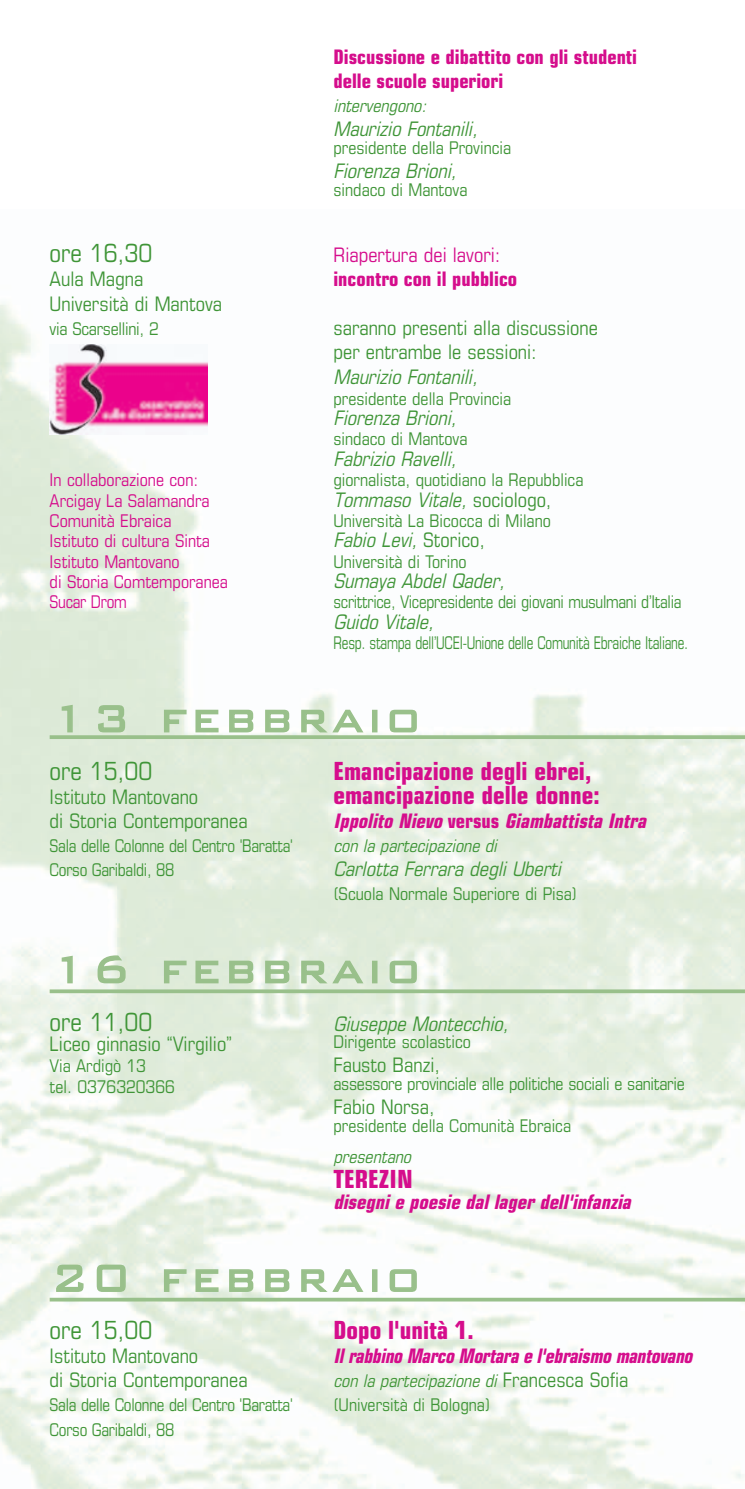
<style>
.page{position:relative;width:745px;height:1489px;background:#fff}
.page>*{position:absolute;margin:0;border:0;box-sizing:border-box;transform-origin:0 0}
.t1{font:300 50px "Bank Gothic BT";letter-spacing:.09em;color:#99c08b}
.t2{font:700 condensed 25px "Eurostile";color:#d50d8c}
.t3{font:condensed 25px "Eurostile";color:#3f9537}
.t4{font:condensed 20px/24px "Eurostile";color:#3f9537}
.t5{font:italic condensed 20px "Eurostile";color:#3f9537}
.t6{font:700 condensed 20px/24px "Eurostile";color:#d50d8c}
.t7{font:italic 700 condensed 20px "Eurostile";color:#d50d8c}
.t8{font:italic 700 condensed 20px "Eurostile";color:#d50d8c;scale:.95 1}
.t9{font:condensed 20px "Eurostile";color:#d50d8c}
.t10{font:condensed 17.5px "Eurostile";color:#3f9537}
.t11{font:condensed 17.5px "Eurostile";color:#3f9537;scale:.95 1}
.t12{font:condensed 17.5px "Eurostile";color:#d50d8c}
.t13{font:italic condensed 17.5px "Eurostile";color:#3f9537}
.t14{font:condensed 17.5px "Eurostile";color:#3f9537;scale:.83 1}
.t15{font:condensed 17.5px "Eurostile";color:#d50d8c;scale:.95 1}
.s1{font-style:normal}
.s2{font-style:normal;font-size:20px}
</style>
<div class="page">
<img style="left:0;top:304px;width:744px;height:1184px">
<svg style="left:50px;top:989px;width:694px;height:4px;background:#a1c594"></svg>
<svg style="left:50px;top:1297px;width:694px;height:4px;background:#aaca9f"></svg>
<svg style="left:50px;top:735px;width:694px;height:4px;background:#9ec390"></svg>
<img style="left:50px;top:344px;width:157px;height:91px">
<p class="t6" style="left:333px;top:47px;width:305px">Discussione e dibattito con gli studenti delle scuole superiori</p>
<p class="t13" style="left:333px;top:100px;width:98px">intervengono:</p>
<p class="t5" style="left:333px;top:122px;width:149px">Maurizio Fontanili,</p>
<p class="t10" style="left:333px;top:142px;width:179px">presidente della Provincia</p>
<p class="t5" style="left:333px;top:164px;width:128px">Fiorenza Brioni,</p>
<p class="t10" style="left:333px;top:183px;width:135px">sindaco di Mantova</p>
<h2 class="t3" style="left:50px;top:244px;width:104px">ore 16,30</h2>
<p class="t9" style="left:333px;top:248px;width:168px">Riapertura dei lavori:</p>
<p class="t4" style="left:50px;top:269px;width:95px">Aula Magna</p>
<p class="t6" style="left:333px;top:269px;width:185px">incontro con il pubblico</p>
<p class="t4" style="left:50px;top:293px;width:174px">Università di Mantova</p>
<p class="t10" style="left:50px;top:322px;width:111px">via Scarsellini, 2</p>
<p class="t4" style="left:333px;top:317px;width:266px">saranno presenti alla discussione per entrambe le sessioni:</p>
<p class="t5" style="left:333px;top:370px;width:149px">Maurizio Fontanili,</p>
<p class="t10" style="left:333px;top:392px;width:179px">presidente della Provincia</p>
<p class="t5" style="left:333px;top:410px;width:128px">Fiorenza Brioni,</p>
<p class="t10" style="left:333px;top:433px;width:135px">sindaco di Mantova</p>
<p class="t5" style="left:333px;top:451px;width:128px">Fabrizio Ravelli,</p>
<p class="t12" style="left:50px;top:473px;width:150px">In collaborazione con:</p>
<p class="t10" style="left:333px;top:473px;width:251px">giornalista, quotidiano la Repubblica</p>
<p class="t12" style="left:50px;top:494px;width:161px">Arcigay La Salamandra</p>
<p class="t5" style="left:333px;top:492px;width:219px">Tommaso Vitale, <span class="s1">sociologo,</span></p>
<p class="t12" style="left:50px;top:514px;width:123px">Comunità Ebraica</p>
<p class="t10" style="left:333px;top:514px;width:219px">Università La Bicocca di Milano</p>
<p class="t12" style="left:50px;top:534px;width:162px">Istituto di cultura Sinta</p>
<p class="t5" style="left:333px;top:532px;width:153px">Fabio Levi, <span class="s1">Storico,</span></p>
<p class="t12" style="left:50px;top:555px;width:131px">Istituto Mantovano</p>
<p class="t10" style="left:333px;top:555px;width:134px">Università di Torino</p>
<p class="t12" style="left:50px;top:575px;width:180px">di Storia Comtemporanea</p>
<p class="t5" style="left:333px;top:573px;width:176px">Sumaya Abdel Qader,</p>
<p class="t15" style="left:50px;top:595px;width:83px">Sucar Drom</p>
<p class="t11" style="left:333px;top:595px;width:367px">scrittrice, Vicepresidente dei giovani musulmani d’Italia</p>
<p class="t5" style="left:333px;top:614px;width:106px">Guido Vitale,</p>
<p class="t14" style="left:333px;top:636px;width:428px">Resp. stampa dell’UCEI-Unione delle Comunità Ebraiche Italiane.</p>
<h1 class="t1" style="left:50px;top:685px;width:371px">13 febbraio</h1>
<h2 class="t3" style="left:50px;top:761px;width:104px">ore 15,00</h2>
<h2 class="t2" style="left:333px;top:761px;width:259px">Emancipazione degli ebrei,</h2>
<p class="t4" style="left:50px;top:786px;width:150px">Istituto Mantovano</p>
<h2 class="t2" style="left:333px;top:785px;width:267px">emancipazione delle donne:</h2>
<p class="t4" style="left:50px;top:810px;width:199px">di Storia Contemporanea</p>
<p class="t7" style="left:333px;top:813px;width:317px">Ippolito Nievo <span class="s1">v e r s u s</span> Giambattista Intra</p>
<p class="t11" style="left:50px;top:839px;width:257px">Sala delle Colonne del Centro 'Baratta'</p>
<p class="t13" style="left:333px;top:839px;width:168px">con la partecipazione di</p>
<p class="t11" style="left:50px;top:863px;width:133px">Corso Garibaldi, 88</p>
<p class="t5" style="left:333px;top:861px;width:233px">Carlotta Ferrara degli Uberti</p>
<p class="t10" style="left:333px;top:887px;width:245px">(Scuola Normale Superiore di Pisa)</p>
<h1 class="t1" style="left:50px;top:936px;width:371px">16 febbraio</h1>
<h2 class="t3" style="left:50px;top:1012px;width:104px">ore 11,00</h2>
<p class="t5" style="left:333px;top:1015px;width:180px">Giuseppe Montecchio,</p>
<p class="t4" style="left:50px;top:1033px;width:184px">Liceo ginnasio “Virgilio”</p>
<p class="t10" style="left:333px;top:1035px;width:139px">Dirigente scolastico</p>
<p class="t10" style="left:50px;top:1059px;width:98px">Via Ardigò 13</p>
<p class="t4" style="left:333px;top:1054px;width:108px">Fausto Banzi,</p>
<p class="t10" style="left:50px;top:1080px;width:127px">tel. 0376320366</p>
<p class="t10" style="left:333px;top:1077px;width:352px">assessore provinciale alle politiche sociali e sanitarie</p>
<p class="t4" style="left:333px;top:1096px;width:102px">Fabio Norsa,</p>
<p class="t10" style="left:333px;top:1119px;width:239px">presidente della Comunità Ebraica</p>
<p class="t13" style="left:333px;top:1150px;width:82px">presentano</p>
<h2 class="t2" style="left:333px;top:1170px;width:81px">TEREZIN</h2>
<p class="t7" style="left:333px;top:1194px;width:302px">disegni e poesie dal lager dell'infanzia</p>
<h1 class="t1" style="left:50px;top:1244px;width:371px">20 febbraio</h1>
<h2 class="t3" style="left:50px;top:1320px;width:104px">ore 15,00</h2>
<h2 class="t2" style="left:333px;top:1320px;width:142px">Dopo l'unità 1.</h2>
<p class="t4" style="left:50px;top:1345px;width:150px">Istituto Mantovano</p>
<p class="t8" style="left:333px;top:1348px;width:383px">Ilrabbino Marco Mortara e l'ebraismo mantovano</p>
<p class="t4" style="left:50px;top:1369px;width:199px">di Storia Contemporanea</p>
<p class="t13" style="left:333px;top:1374px;width:296px">con la partecipazione di <span class="s2">F r a n c e s c a S o f i a</span></p>
<p class="t11" style="left:50px;top:1398px;width:257px">Sala delle Colonne del Centro 'Baratta'</p>
<p class="t10" style="left:333px;top:1398px;width:158px">(Università di Bologna)</p>
<p class="t11" style="left:50px;top:1422px;width:133px">Corso Garibaldi, 88</p>
</div>
